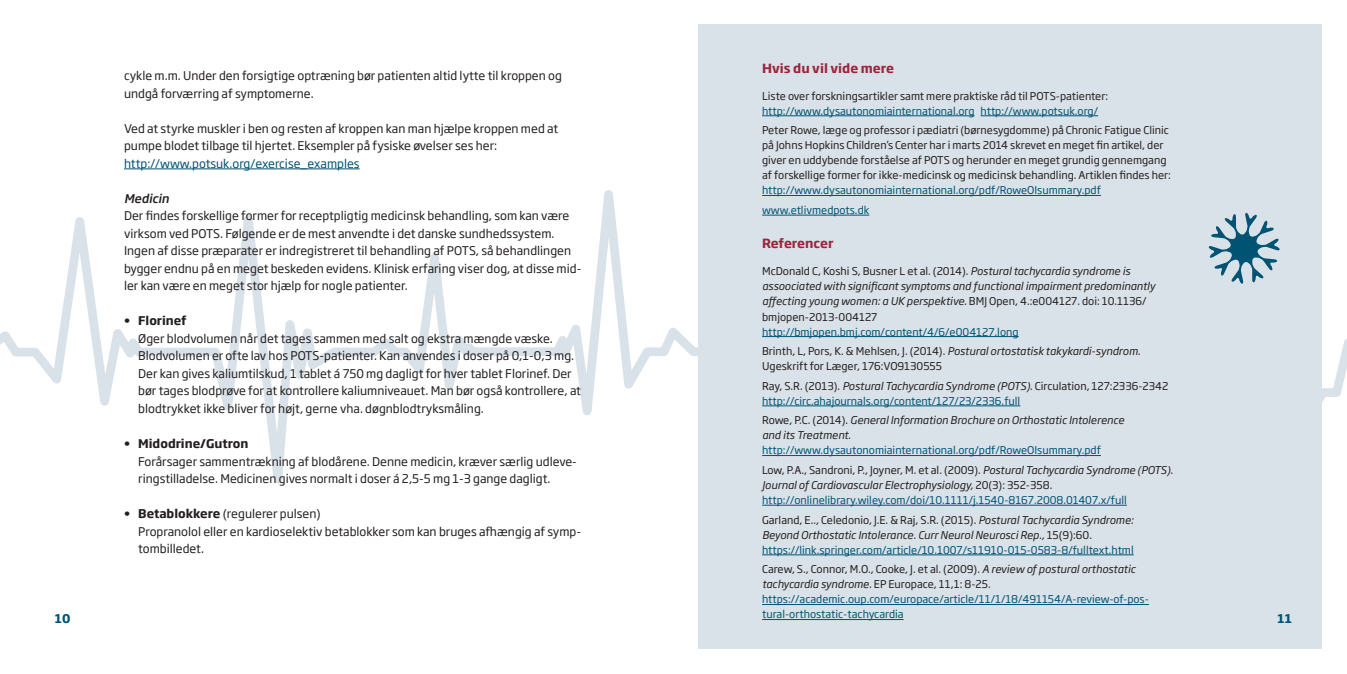
<style>
.page{position:relative;width:1347px;height:674px;background:#fff}
.page>*{position:absolute;margin:0;border:0;box-sizing:border-box;transform-origin:0 0}
.Underrubrik{font:700 12.5px "Soho Gothic Pro";color:#9b263d}
.Brødtekst{font:11.88px/17.5px "Soho Gothic Pro";color:#231f20}
.Underrubrik_kursiv{font:italic 500 11.88px "Soho Gothic Pro";color:#231f20}
.Brødtekst-2{font:700 11.88px "Soho Gothic Pro";color:#005373}
.Brødtekst-3{font:italic 10.62px/15px "Soho Gothic Pro";color:#231f20}
.Brødtekst-4{font:10.62px/15px "Soho Gothic Pro";color:#231f20}
.Brødtekst-5{font:10.62px/15px "Soho Gothic Pro";color:#005373}
.s1{color:#005373}
.s2{font-weight:700}
.s3{font-style:normal}
.s4{font-style:normal;color:#005373}
.s5{font-style:italic}
.s6{color:#231f20}
.s7{font-style:italic;color:#231f20}
</style>
<div class="page">
<svg style="left:0;top:169px;width:1346px;height:315px"></svg>
<div style="left:698px;top:25px;width:624px;height:623px;background:#dae2e9"></div>
<hr style="left:762px;top:115px;width:212px;height:1px;background:#005373">
<hr style="left:980px;top:115px;width:118px;height:1px;background:#005373">
<hr style="left:762px;top:195px;width:339px;height:1px;background:#005373">
<hr style="left:762px;top:215px;width:107px;height:1px;background:#005373">
<hr style="left:762px;top:336px;width:256px;height:1px;background:#005373">
<hr style="left:762px;top:405px;width:258px;height:1px;background:#005373">
<hr style="left:762px;top:455px;width:339px;height:1px;background:#005373">
<hr style="left:762px;top:504px;width:365px;height:1px;background:#005373">
<hr style="left:762px;top:554px;width:371px;height:1px;background:#005373">
<hr style="left:762px;top:604px;width:387px;height:1px;background:#005373">
<hr style="left:762px;top:619px;width:141px;height:1px;background:#005373">
<hr style="left:124px;top:168px;width:236px;height:1px;background:#005373">
<svg style="left:1208px;top:212px;width:71px;height:72px"></svg>
<p class="Brødtekst-2" style="left:55px;top:609px;width:17px">10</p>
<p class="Brødtekst" style="left:124px;top:66px;width:439px">cykle m.m. Under den forsigtige optræning bør patienten altid lytte til kroppen og undgå forværring af symptomerne.</p>
<p class="Brødtekst" style="left:124px;top:119px;width:435px">Ved at styrke muskler i ben og resten af kroppen kan man hjælpe kroppen med at pumpe blodet tilbage til hjertet. Eksempler på fysiske øvelser ses her: <span class="s1">http://www.potsuk.org/exercise_examples</span></p>
<p class="Underrubrik_kursiv" style="left:124px;top:189px;width:47px">Medicin</p>
<p class="Brødtekst" style="left:124px;top:206px;width:459px">Der findes forskellige former for receptpligtig medicinsk behandling, som kan være virksom ved POTS. Følgende er de mest anvendte i det danske sundhedssystem.<br>Ingen af disse præparater er indregistreret til behandling af POTS, så behandlingen bygger endnu på en meget beskeden evidens. Klinisk erfaring viser dog, at disse mid&shy;ler kan være en meget stor hjælp for nogle patienter.</p>
<p class="Brødtekst" style="left:138px;top:311px;width:444px;text-indent:-14px"><span class="s2">• Florinef<br></span>Øger blodvolumen når det tages sammen med salt og ekstra mængde væske.<br>Blodvolumen er ofte lav hos POTS-patienter. Kan anvendes i doser på 0,1-0,3 mg.<br>Der kan gives kaliumtilskud, 1 tablet á 750 mg dagligt for hver tablet Florinef. Der bør tages blodprøve for at kontrollere kaliumniveauet. Man bør også kontrollere, at blodtrykket ikke bliver for højt, gerne vha. døgnblodtryksmåling.</p>
<p class="Brødtekst" style="left:138px;top:434px;width:440px;text-indent:-14px"><span class="s2">• Midodrine/Gutron<br></span>Forårsager sammentrækning af blodårene. Denne medicin, kræver særlig udleve&shy;ringstilladelse. Medicinen gives normalt i doser á 2,5-5 mg 1-3 gange dagligt.</p>
<p class="Brødtekst" style="left:138px;top:504px;width:444px;text-indent:-14px"><span class="s2">• Betablokkere</span> (regulerer pulsen)<br>Propranolol eller en kardioselektiv betablokker som kan bruges afhængig af symp&shy;tombilledet.</p>
<p class="Underrubrik" style="left:762px;top:58px;width:133px">Hvis du vil vide mere</p>
<p class="Brødtekst-4" style="left:762px;top:88px;width:347px">Liste over forskningsartikler samt mere praktiske råd til POTS-patienter: <span class="s1">http://www.dysautonomiainternational.org http://www.potsuk.org/</span></p>
<p class="Brødtekst-4" style="left:762px;top:122px;width:410px">Peter Rowe, læge og professor i pædiatri (børnesygdomme) på Chronic Fatigue Clinic på Johns Hopkins Children’s Center har i marts 2014 skrevet en meget fin artikel, der giver en uddybende forståelse af POTS og herunder en meget grundig gennemgang af forskellige former for ikke-medicinsk og medicinsk behandling. Artiklen findes her: <span class="s1">http://www.dysautonomiainternational.org/pdf/RoweOIsummary.pdf</span></p>
<p class="Brødtekst-5" style="left:762px;top:202px;width:109px">www.etlivmedpots.dk</p>
<p class="Underrubrik" style="left:762px;top:233px;width:73px">Referencer</p>
<p class="Brødtekst-3" style="left:762px;top:263px;width:395px"><span class="s3">McDonald C, Koshi S, Busner L et al. (2014).</span> Postural tachycardia syndrome is assoociated with significant symptoms and functional impairment predominantly affecting young women: a UK perspektive. <span class="s3">BMJ Open, 4.:e004127. doi: 10.1136/ bmjopen-2013-004127<br></span><span class="s4">http://bmjopen.bmj.com/content/4/6/e004127.long</span></p>
<p class="Brødtekst-4" style="left:762px;top:343px;width:380px">Brinth, L, Pors, K. &amp; Mehlsen, J. (2014). <span class="s5">Postural ortostatisk takykardi-syndrom.<br></span>Ugeskrift for Læger, 176:VO9130555</p>
<p class="Brødtekst-5" style="left:762px;top:377px;width:408px"><span class="s6">Ray, S.R. (2013).</span> <span class="s7">Postural Tachycardia Syndrome (POTS)</span><span class="s6">. Circulation, 127:2336-2342 </span>http://circ.ahajournals.org/content/127/23/2336.full</p>
<p class="Brødtekst-3" style="left:762px;top:412px;width:363px"><span class="s3">Rowe, P.C. (2014).</span> General Information Brochure on Orthostatic Intolerence and its Treatment. <span class="s4">http://www.dysautonomiainternational.org/pdf/RoweOIsummary.pdf</span></p>
<p class="Brødtekst-3" style="left:762px;top:462px;width:413px"><span class="s3">Low, P.A., Sandroni, P., Joyner, M. et al. (2009).</span> Postural Tachycardia Syndrome (POTS).<br>Journal of Cardiovascular Electrophysiology, <span class="s3">20(3): 352-358. </span><span class="s4">http://onlinelibrary.wiley.com/doi/10.1111/j.1540-8167.2008.01407.x/full</span></p>
<p class="Brødtekst-3" style="left:762px;top:511px;width:373px"><span class="s3">Garland, E.., Celedonio, J.E. &amp; Raj, S.R. (2015).</span> Postural Tachycardia Syndrome:<br>Beyond Orthostatic Intolerance. Curr Neurol Neurosci Rep., <span class="s3">15(9):60. </span><span class="s4">https://link.springer.com/article/10.1007/s11910-015-0583-8/fulltext.html</span></p>
<p class="Brødtekst-5" style="left:762px;top:561px;width:388px"><span class="s6">Carew, S., Connor, M.O., Cooke, J. et al. (2009).</span> <span class="s7">A review of postural orthostatic tachycardia syndrome.</span> <span class="s6">EP Europace, 11,1: 8-25. </span>https://academic.oup.com/europace/article/11/1/18/491154/A-review-of-pos&shy;tural-orthostatic-tachycardia</p>
<p class="Brødtekst-2" style="left:1277px;top:609px;width:16px">11</p>
</div>
